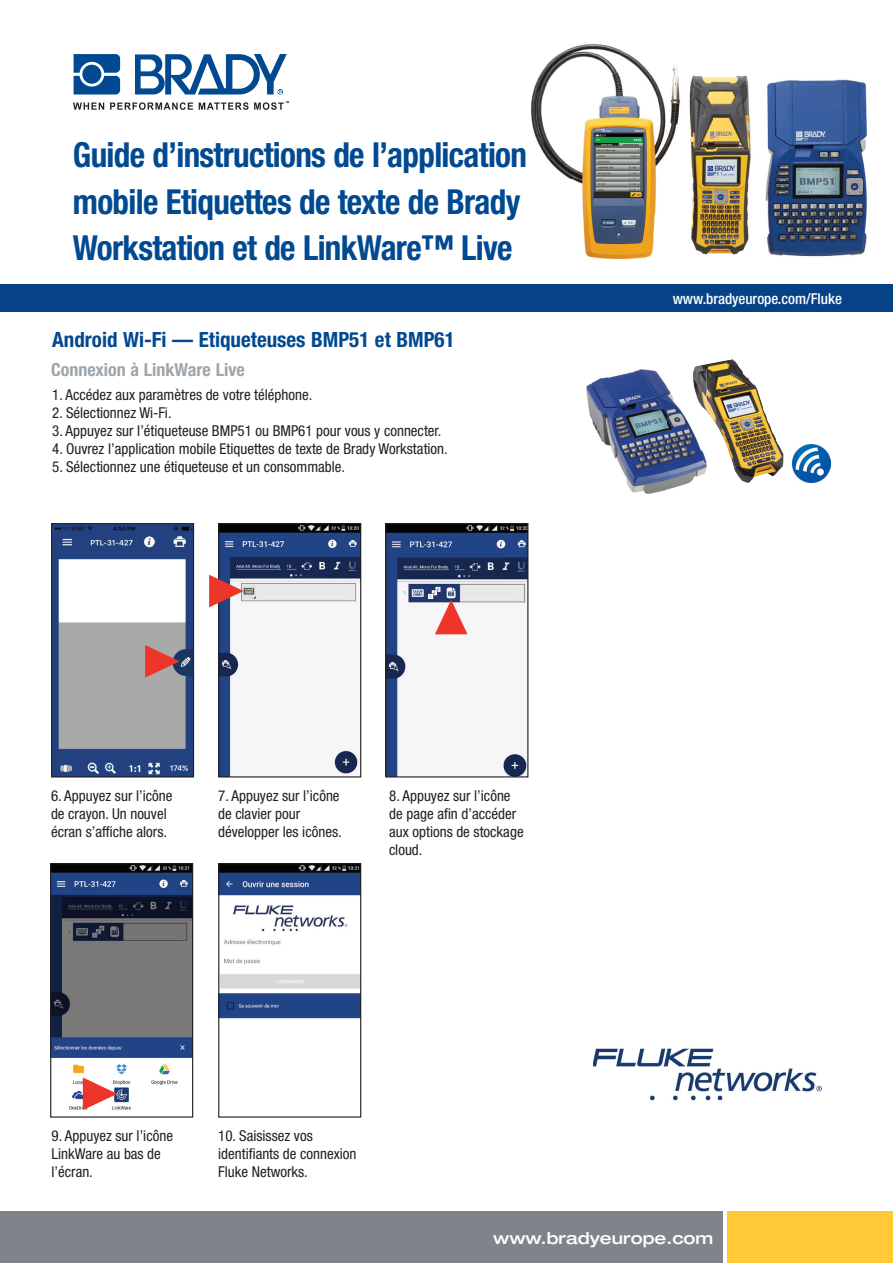
<style>
.page{position:relative;width:893px;height:1263px;background:#fff}
.page>*{position:absolute;margin:0;border:0;box-sizing:border-box;transform-origin:0 0}
.t1{font:700 condensed 34.5px/46.7px "Helvetica Neue LT Pro";letter-spacing:-.02em;color:#014990;scale:.96 1}
.t2{font:700 condensed 21px "Helvetica Neue LT Pro";color:#014990}
.t3{font:700 condensed 18px "Helvetica Neue LT Pro";color:#9da5ab}
.t4{font:500 expanded 16.5px "Helvetica Neue LT Pro";color:#fff}
.t5{font:condensed 15px/18px "Helvetica Neue LT Pro";color:#231f20}
.t6{font:500 condensed 15px "Helvetica Neue LT Pro";color:#fff}
</style>
<div class="page">
<svg style="left:74px;top:54px;width:46px;height:40px;background:#2764a0"></svg>
<svg style="left:135px;top:54px;width:152px;height:40px"></svg>
<svg style="left:73px;top:103px;width:31px;height:7px"></svg>
<svg style="left:110px;top:102px;width:83px;height:8px"></svg>
<svg style="left:199px;top:101px;width:90px;height:9px"></svg>
<div style="left:0;top:285px;width:893px;height:27px;background:#054286"></div>
<div style="left:0;top:1212px;width:723px;height:51px;background:#80838a"></div>
<div style="left:727px;top:1212px;width:166px;height:51px;background:#ffc938"></div>
<img style="left:593px;top:1048px;width:228px;height:53px">
<img style="left:765px;top:79px;width:102px;height:178px">
<img style="left:531px;top:44px;width:220px;height:216px">
<img style="left:694px;top:359px;width:89px;height:124px">
<img style="left:587px;top:370px;width:119px;height:123px">
<img style="left:693px;top:370px;width:13px;height:41px">
<img style="left:792px;top:444px;width:38px;height:39px">
<img style="left:53px;top:525px;width:139px;height:250px">
<div style="left:51px;top:523px;width:143px;height:254px;border:1px solid #231f20"></div>
<img style="left:220px;top:525px;width:139px;height:250px">
<div style="left:218px;top:523px;width:143px;height:254px;border:1px solid #231f20"></div>
<img style="left:387px;top:525px;width:139px;height:250px">
<div style="left:385px;top:523px;width:143px;height:254px;border:1px solid #231f20"></div>
<img style="left:52px;top:865px;width:139px;height:245px">
<div style="left:50px;top:863px;width:143px;height:254px;border:1px solid #231f20"></div>
<img style="left:220px;top:865px;width:139px;height:154px">
<div style="left:218px;top:863px;width:143px;height:254px;border:1px solid #231f20"></div>
<svg style="left:145px;top:645px;width:35px;height:33px"></svg>
<svg style="left:209px;top:575px;width:35px;height:32px"></svg>
<svg style="left:435px;top:600px;width:32px;height:34px"></svg>
<svg style="left:83px;top:1077px;width:34px;height:33px"></svg>
<h1 class="t1" style="left:73px;top:132px;width:475px">Guide d’instructions de l’application mobile Etiquettes de texte de Brady<br>Workstation et de LinkWare™ Live</h1>
<h2 class="t2" style="left:52px;top:327px;width:404px">Android Wi-Fi — Etiqueteuses BMP51 et BMP61</h2>
<p class="t3" style="left:51px;top:359px;width:195px">Connexion à LinkWare Live</p>
<p class="t5" style="left:52px;top:385px;width:262px">1. Accédez aux paramètres de votre téléphone.</p>
<p class="t5" style="left:52px;top:403px;width:121px">2. Sélectionnez Wi-Fi.</p>
<p class="t5" style="left:52px;top:421px;width:391px">3. Appuyez sur l’étiqueteuse BMP51 ou BMP61 pour vous y connecter.</p>
<p class="t5" style="left:52px;top:439px;width:397px">4. Ouvrez l’application mobile Etiquettes de texte de Brady Workstation.</p>
<p class="t5" style="left:52px;top:457px;width:294px">5. Sélectionnez une étiqueteuse et un consommable.</p>
<p class="t5" style="left:51px;top:787px;width:123px">6. Appuyez sur l’icône de crayon. Un nouvel écran s’affiche alors.</p>
<p class="t5" style="left:218px;top:787px;width:125px">7. Appuyez sur l’icône de clavier pour développer les icônes.</p>
<p class="t5" style="left:389px;top:787px;width:136px">8. Appuyez sur l’icône de page afin d’accéder aux options de stockage cloud.</p>
<p class="t5" style="left:52px;top:1127px;width:123px">9. Appuyez sur l’icône<br>LinkWare au bas de l’écran.</p>
<p class="t5" style="left:218px;top:1127px;width:140px">10. Saisissez vos identifiants de connexion<br>Fluke Networks.</p>
<p class="t6" style="left:673px;top:289px;width:171px">www.bradyeurope.com/Fluke</p>
<p class="t4" style="left:493px;top:1227px;width:222px">www.bradyeurope.com</p>
</div>
